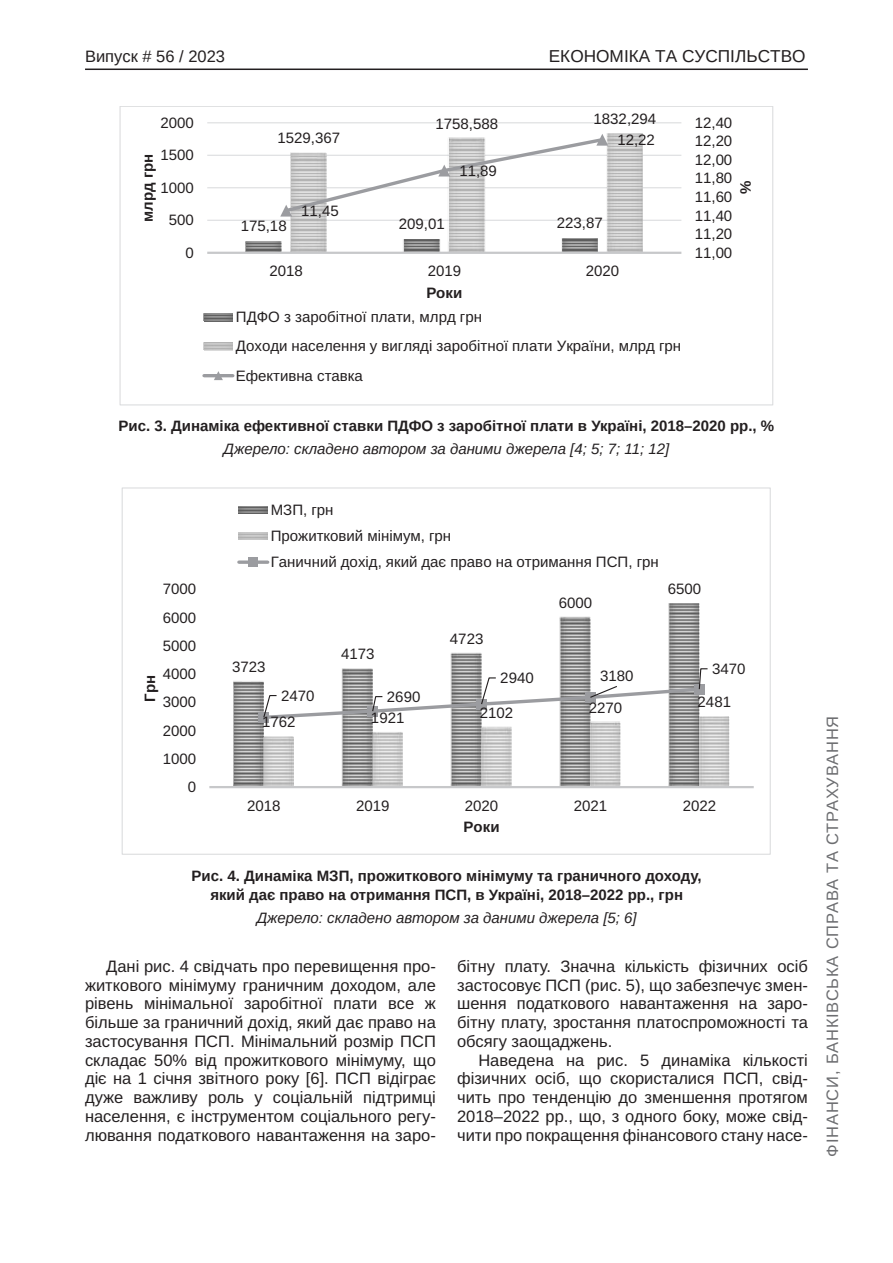
<style>
.page{position:relative;width:893px;height:1263px;background:#fff}
.page>*{position:absolute;margin:0;border:0;box-sizing:border-box;transform-origin:0 0}
.t1{font:17.25px "Arimo";color:#231f20}
.Текст_основной_G{font:16.5px/18.8px "Arimo";color:#231f20;text-align:justify}
.t2{font:16.5px "Arimo";letter-spacing:.05em;color:#6c6d70}
.t3{font:16.5px "Arimo";color:#231f20}
.t4{font:15px/26.1px "Arimo Roman";color:#231f20}
.Рисунок_N{font:700 15px "Arimo";color:#231f20}
.Джерело{font:italic 15px "Arimo";color:#231f20}
.s1{font-family:"Arimo";font-weight:700}
</style>
<div class="page">
<hr style="left:85px;top:69px;width:723px;height:1px;background:#231f20">
<hr style="left:207px;top:220px;width:474px;height:1px;background:#dcdddf">
<hr style="left:207px;top:187px;width:474px;height:1px;background:#dcdddf">
<hr style="left:207px;top:155px;width:474px;height:1px;background:#dcdddf">
<hr style="left:207px;top:122px;width:474px;height:1px;background:#dcdddf">
<hr style="left:207px;top:252px;width:474px;height:2px;background:#c7c8ca">
<svg style="left:246px;top:134px;width:397px;height:118px"></svg>
<img style="left:204px;top:313px;width:28px;height:8px">
<div style="left:204px;top:343px;width:29px;height:7px;background:#bfbfbf"></div>
<img style="left:204px;top:342px;width:28px;height:7px">
<hr style="left:204px;top:374px;width:29px;height:3px;background:#9b9ca0">
<svg style="left:214px;top:371px;width:9px;height:9px"></svg>
<img style="left:234px;top:603px;width:465px;height:183px">
<hr style="left:209px;top:786px;width:545px;height:2px;background:#c7c8ca">
<div style="left:259px;top:712px;width:10px;height:11px;background:#9b9ca0"></div>
<svg style="left:260px;top:668px;width:469px;height:118px"></svg>
<svg style="left:239px;top:506px;width:29px;height:8px"></svg>
<img style="left:239px;top:506px;width:28px;height:7px">
<div style="left:239px;top:532px;width:29px;height:8px;background:#bfbfbf"></div>
<img style="left:239px;top:534px;width:28px;height:4px">
<svg style="left:239px;top:560px;width:29px;height:4px"></svg>
<div style="left:249px;top:558px;width:9px;height:9px;background:#9b9ca0"></div>
<p class="t3" style="left:85px;top:47px;width:142px">Випуск # 56 / 2023</p>
<p class="t1" style="left:549px;top:47px;width:258px">ЕКОНОМІКА ТА СУСПІЛЬСТВО</p>
<p class="t4" style="left:161px;top:110px;width:35px">2000</p>
<p class="t4" style="left:435px;top:111px;width:64px">1758,588</p>
<p class="t4" style="left:593px;top:106px;width:64px">1832,294</p>
<p class="t4" style="left:695px;top:110px;width:39px">12,40</p>
<p class="t4" style="left:161px;top:142px;width:35px">1500</p>
<p class="Рисунок_N" style="left:137px;top:222px;width:69px;rotate:-90deg">млрд грн</p>
<p class="t4" style="left:161px;top:175px;width:35px">1000</p>
<p class="t4" style="left:169px;top:207px;width:27px">500</p>
<p class="t4" style="left:277px;top:125px;width:64px">1529,367</p>
<p class="t4" style="left:459px;top:158px;width:39px">11,89</p>
<p class="t4" style="left:301px;top:198px;width:39px">11,45</p>
<p class="t4" style="left:241px;top:213px;width:47px">175,18</p>
<p class="t4" style="left:399px;top:211px;width:47px">209,01</p>
<p class="t4" style="left:557px;top:210px;width:47px">223,87</p>
<p class="t4" style="left:617px;top:127px;width:39px">12,22</p>
<p class="t4" style="left:695px;top:128px;width:39px">12,20</p>
<p class="t4" style="left:695px;top:147px;width:39px">12,00</p>
<p class="t4" style="left:695px;top:165px;width:39px">11,80</p>
<p class="t4" style="left:695px;top:184px;width:39px">11,60</p>
<p class="t4" style="left:695px;top:203px;width:39px">11,40</p>
<p class="t4" style="left:695px;top:221px;width:39px">11,20</p>
<p class="Рисунок_N" style="left:735px;top:194px;width:15px;rotate:-90deg">%</p>
<p class="t4" style="left:186px;top:240px;width:10px">0</p>
<p class="t4" style="left:695px;top:240px;width:39px">11,00</p>
<p class="t4" style="left:270px;top:258px;width:35px">2018</p>
<p class="t4" style="left:428px;top:258px;width:35px">2019</p>
<p class="t4" style="left:586px;top:258px;width:35px">2020</p>
<p class="t4" style="left:236px;top:281px;width:248px;line-height:24.2px;text-indent:190px"><span class="s1">Роки<br></span>ПДФО з заробітної плати, млрд грн</p>
<p class="t4" style="left:236px;top:332px;width:447px;line-height:29.2px">Доходи населення у вигляді заробітної плати України, млрд грн<br>Ефективна ставка</p>
<p class="Рисунок_N" style="left:119px;top:415px;width:657px">Рис. 3. Динаміка ефективної ставки ПДФО з заробітної плати в Україні, 2018–2020 рр., %</p>
<p class="Джерело" style="left:224px;top:438px;width:447px">Джерело: складено автором за даними джерела [4; 5; 7; 11; 12]</p>
<p class="t4" style="left:163px;top:576px;width:35px">7000</p>
<p class="t4" style="left:163px;top:605px;width:35px">6000</p>
<p class="t4" style="left:163px;top:633px;width:35px">5000</p>
<p class="t4" style="left:163px;top:661px;width:35px">4000</p>
<p class="Рисунок_N" style="left:139px;top:702px;width:28px;rotate:-90deg">Грн</p>
<p class="t4" style="left:163px;top:689px;width:35px">3000</p>
<p class="t4" style="left:163px;top:717px;width:35px">2000</p>
<p class="t4" style="left:163px;top:746px;width:35px">1000</p>
<p class="t4" style="left:188px;top:774px;width:10px">0</p>
<p class="t4" style="left:271px;top:497px;width:390px">МЗП, грн<br>Прожитковий мінімум, грн<br>Ганичний дохід, який дає право на отримання ПСП, грн</p>
<p class="t4" style="left:232px;top:654px;width:35px">3723</p>
<p class="t4" style="left:341px;top:641px;width:35px">4173</p>
<p class="t4" style="left:450px;top:626px;width:35px">4723</p>
<p class="t4" style="left:559px;top:590px;width:35px">6000</p>
<p class="t4" style="left:500px;top:665px;width:35px">2940</p>
<p class="t4" style="left:600px;top:663px;width:35px">3180</p>
<p class="t4" style="left:281px;top:683px;width:35px">2470</p>
<p class="t4" style="left:387px;top:684px;width:35px">2690</p>
<p class="t4" style="left:262px;top:709px;width:35px">1762</p>
<p class="t4" style="left:371px;top:705px;width:35px">1921</p>
<p class="t4" style="left:480px;top:700px;width:35px">2102</p>
<p class="t4" style="left:589px;top:695px;width:35px">2270</p>
<p class="t4" style="left:668px;top:576px;width:35px">6500</p>
<p class="t4" style="left:712px;top:656px;width:35px">3470</p>
<p class="t4" style="left:698px;top:689px;width:35px">2481</p>
<p class="t4" style="left:247px;top:792px;width:35px">2018</p>
<p class="t4" style="left:356px;top:792px;width:35px">2019</p>
<p class="t4" style="left:465px;top:792px;width:35px">2020</p>
<p class="t4" style="left:574px;top:792px;width:35px">2021</p>
<p class="t4" style="left:683px;top:792px;width:35px">2022</p>
<p class="Рисунок_N" style="left:464px;top:817px;width:37px">Роки</p>
<p class="Рисунок_N" style="left:192px;top:865px;width:512px">Рис. 4. Динаміка МЗП, прожиткового мінімуму та граничного доходу,</p>
<p class="Рисунок_N" style="left:210px;top:884px;width:474px">який дає право на отримання ПСП, в Україні, 2018–2022 рр., грн</p>
<p class="Джерело" style="left:257px;top:907px;width:381px">Джерело: складено автором за даними джерела [5; 6]</p>
<p class="Текст_основной_G" style="left:85px;top:957px;width:352px;text-indent:21px">Дані рис. 4 свідчать про перевищення про&shy;житкового мінімуму граничним доходом, але рівень мінімальної заробітної плати все ж більше за граничний дохід, який дає право на застосування ПСП. Мінімальний розмір ПСП складає 50% від прожиткового мінімуму, що діє на 1 січня звітного року [6]. ПСП відіграє дуже важливу роль у соціальній підтримці населення, є інструментом соціального регу&shy;лювання податкового навантаження на заро-</p>
<p class="Текст_основной_G" style="left:457px;top:957px;width:352px">бітну плату. Значна кількість фізичних осіб застосовує ПСП (рис. 5), що забезпечує змен&shy;шення податкового навантаження на заро&shy;бітну плату, зростання платоспроможності та обсягу заощаджень.</p>
<p class="Текст_основной_G" style="left:457px;top:1051px;width:352px;text-indent:21px">Наведена на рис. 5 динаміка кількості фізичних осіб, що скористалися ПСП, свід&shy;чить про тенденцію до зменшення протягом 2018–2022 рр., що, з одного боку, може свід&shy;чити про покращення фінансового стану насе-</p>
<p class="t2" style="left:823px;top:1157px;width:442px;rotate:-90deg">ФІНАНСИ, БАНКІВСЬКА СПРАВА ТА СТРАХУВАННЯ</p>
</div>
